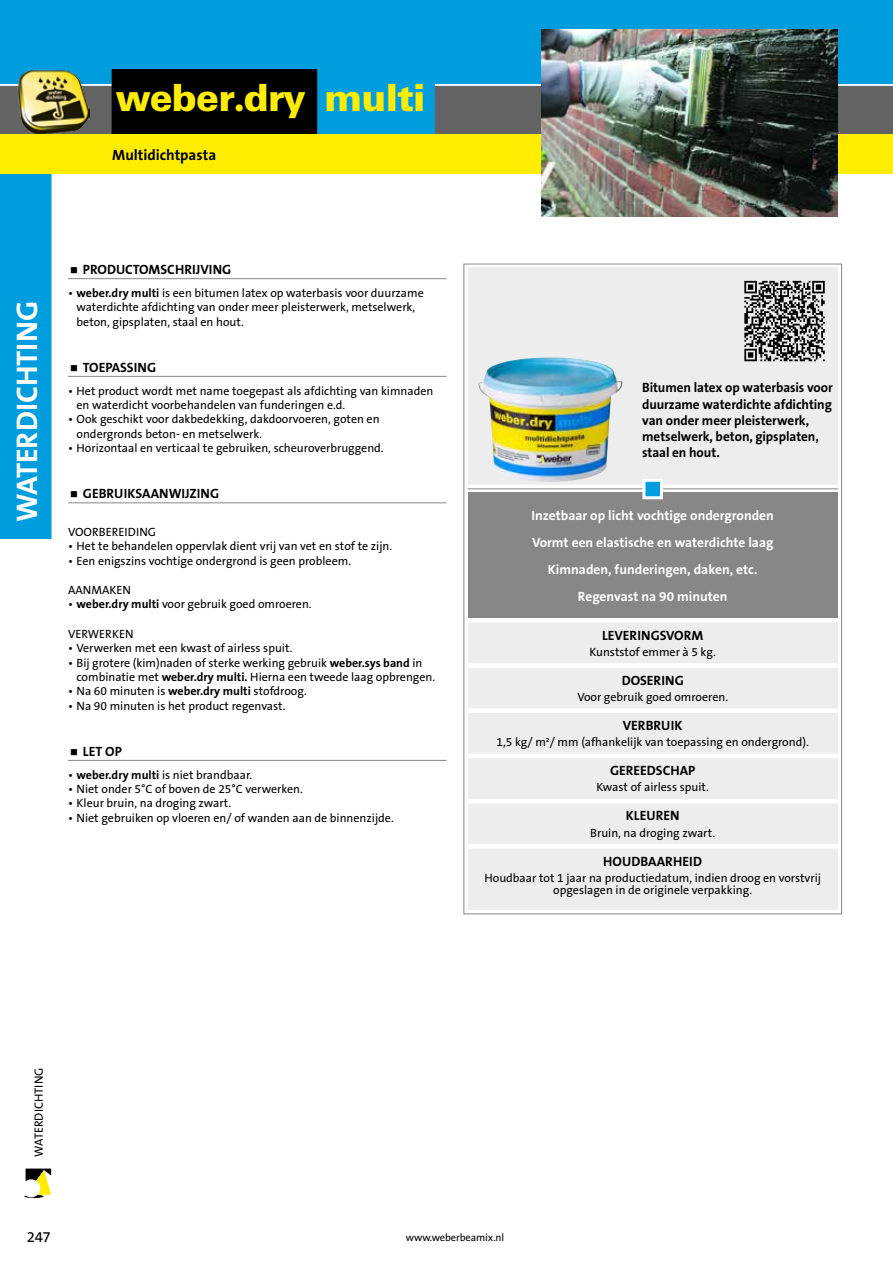
<style>
.page{position:relative;width:893px;height:1263px;background:#fff}
.page>*{position:absolute;margin:0;border:0;box-sizing:border-box;transform-origin:0 0}
.t1{font:37.5px "DE PRODUCTLT Std 55 Heavy";letter-spacing:-.02em;color:#ffed00}
.t2{font:700 30px "The Sans B7";color:#fff}
.t3{font:700 15px "The Sans B7";color:#000}
.t4{font:15px "The Sans B5 Plain";color:#000}
.t5{font:700 13.5px/16.2px "The Sans B7";color:#000}
.t6{font:700 13.5px/27px "The Sans B7";color:#fff;text-align:center}
.t7{font:12px/14.4px "The Sans B5 Plain";color:#000}
.t8{font:10.5px "The Sans B5 Plain";letter-spacing:-.01em;color:#000}
.s1{font-family:"The Sans B8";font-weight:800}
.s2{font-family:"WEBERDELEFTLT Std 55";font-weight:700}
.s3{font-family:"WEBERDERIGHTLT Std 55";font-weight:700}
.s4{font-family:"The Sans B7";font-weight:700}
</style>
<div class="page">
<div style="left:0;top:174px;width:52px;height:365px;background:#009dde"></div>
<div style="left:0;top:0;width:893px;height:87px;background:#009dde"></div>
<div style="left:0;top:85px;width:893px;height:49px;background:#646363"></div>
<div style="left:468px;top:268px;width:370px;height:642px;background:#ededed"></div>
<svg style="left:468px;top:485px;width:370px;height:7px;background:#f1f1f1"></svg>
<hr style="left:468px;top:489px;width:370px;height:1px;background:#878787">
<svg style="left:26px;top:1168px;width:25px;height:27px"></svg>
<hr style="left:24px;top:1195px;width:20px;height:3px;background:#000;border-radius:50%">
<div style="left:22px;top:1179px;width:18px;height:18px;background:#fff;border-radius:50%"></div>
<hr style="left:68px;top:278px;width:378px;height:1px;background:#878787">
<hr style="left:68px;top:376px;width:378px;height:1px;background:#878787">
<hr style="left:68px;top:502px;width:378px;height:1px;background:#878787">
<hr style="left:68px;top:760px;width:378px;height:1px;background:#878787">
<svg style="left:744px;top:281px;width:81px;height:80px"></svg>
<div style="left:468px;top:492px;width:370px;height:126px;background:#878787"></div>
<div style="left:642px;top:479px;width:21px;height:20px;background:#009dde;border:3px solid #fff"></div>
<div style="left:468px;top:663px;width:370px;height:5px;background:#fff"></div>
<div style="left:468px;top:708px;width:370px;height:5px;background:#fff"></div>
<hr style="left:468px;top:754px;width:370px;height:4px;background:#fff">
<hr style="left:468px;top:799px;width:370px;height:4px;background:#fff">
<div style="left:468px;top:844px;width:370px;height:5px;background:#fff"></div>
<img style="left:468px;top:618px;width:370px;height:4px">
<img style="left:478px;top:357px;width:144px;height:125px">
<hr style="left:0;top:85px;width:893px;height:1px;background:#fff">
<img style="left:18px;top:69px;width:71px;height:65px">
<div style="left:112px;top:62px;width:315px;height:83px;background:#000"></div>
<div style="left:317px;top:62px;width:118px;height:82px;background:#009dde"></div>
<div style="left:86px;top:48px;width:794px;height:21px;background:#009dde"></div>
<div style="left:0;top:134px;width:893px;height:40px;background:#ffed00"></div>
<img style="left:541px;top:30px;width:297px;height:187px">
<h1 class="t1" style="left:116px;top:74px;width:320px">weber<span class="s1">.</span>dry <span class="s2">m</span>ult<span class="s3">i</span></h1>
<p class="t3" style="left:112px;top:147px;width:106px">Multidichtpasta</p>
<h2 class="t2" style="left:11px;top:522px;width:223px;rotate:-90deg">WATERDICHTING</h2>
<p class="t5" style="left:83px;top:262px;width:150px">PRODUCTOMSCHRIJVING</p>
<p class="t7" style="left:77px;top:286px;width:349px;text-indent:-9px">• <span class="s4">weber.dry multi</span> is een bitumen latex op waterbasis voor duurzame waterdichte afdichting van onder meer pleisterwerk, metselwerk, beton, gipsplaten, staal en hout.</p>
<p class="t5" style="left:83px;top:359px;width:75px">TOEPASSING</p>
<p class="t7" style="left:77px;top:384px;width:358px;text-indent:-9px">• Het product wordt met name toegepast als afdichting van kimnaden en waterdicht voorbehandelen van funderingen e.d.</p>
<p class="t7" style="left:77px;top:412px;width:305px;text-indent:-9px">• Ook geschikt voor dakbedekking, dakdoorvoeren, goten en ondergronds beton- en metselwerk.</p>
<p class="t7" style="left:68px;top:441px;width:317px">• Horizontaal en verticaal te gebruiken, scheuroverbruggend.</p>
<p class="t5" style="left:83px;top:486px;width:138px">GEBRUIKSAANWIJZING</p>
<p class="t7" style="left:68px;top:525px;width:90px">VOORBEREIDING</p>
<p class="t7" style="left:68px;top:539px;width:326px">• Het te behandelen oppervlak dient vrij van vet en stof te zijn.</p>
<p class="t7" style="left:68px;top:554px;width:285px">• Een enigszins vochtige ondergrond is geen probleem.</p>
<p class="t7" style="left:68px;top:583px;width:64px">AANMAKEN</p>
<p class="t7" style="left:68px;top:598px;width:245px">• <span class="s4">weber.dry multi</span> voor gebruik goed omroeren.</p>
<p class="t7" style="left:68px;top:627px;width:67px">VERWERKEN</p>
<p class="t7" style="left:68px;top:641px;width:226px">• Verwerken met een kwast of airless spuit.</p>
<p class="t7" style="left:77px;top:656px;width:360px;text-indent:-9px">• Bij grotere (kim)naden of sterke werking gebruik <span class="s4">weber.sys band</span> in combinatie met <span class="s4">weber.dry multi.</span> Hierna een tweede laag opbrengen.</p>
<p class="t7" style="left:68px;top:684px;width:240px">• Na 60 minuten is <span class="s4">weber.dry multi</span> stofdroog.</p>
<p class="t7" style="left:68px;top:699px;width:219px">• Na 90 minuten is het product regenvast.</p>
<p class="t5" style="left:83px;top:743px;width:40px">LET OP</p>
<p class="t7" style="left:68px;top:768px;width:186px">• <span class="s4">weber.dry multi</span> is niet brandbaar.</p>
<p class="t7" style="left:68px;top:782px;width:236px">• Niet onder 5°C of boven de 25°C verwerken.</p>
<p class="t7" style="left:68px;top:796px;width:165px">• Kleur bruin, na droging zwart.</p>
<p class="t7" style="left:68px;top:811px;width:327px">• Niet gebruiken op vloeren en/ of wanden aan de binnenzijde.</p>
<p class="t5" style="left:642px;top:380px;width:192px">Bitumen latex op waterbasis voor duurzame waterdichte afdichting van onder meer pleisterwerk, metselwerk, beton, gipsplaten, staal en hout.</p>
<p class="t6" style="left:531px;top:502px;width:244px">Inzetbaar op licht vochtige ondergronden Vormt een elastische en waterdichte laag Kimnaden, funderingen, daken, etc.<br>Regenvast na 90 minuten</p>
<p class="t5" style="left:602px;top:627px;width:103px">LEVERINGSVORM</p>
<p class="t7" style="left:590px;top:645px;width:128px">Kunststof emmer à 5 kg.</p>
<p class="t5" style="left:622px;top:672px;width:64px">DOSERING</p>
<p class="t7" style="left:577px;top:690px;width:152px">Voor gebruik goed omroeren.</p>
<p class="t5" style="left:623px;top:718px;width:61px">VERBRUIK</p>
<p class="t7" style="left:497px;top:735px;width:314px">1,5 kg/ m²/ mm (afhankelijk van toepassing en ondergrond).</p>
<p class="t5" style="left:610px;top:763px;width:87px">GEREEDSCHAP</p>
<p class="t7" style="left:596px;top:780px;width:114px">Kwast of airless spuit.</p>
<p class="t5" style="left:626px;top:808px;width:55px">KLEUREN</p>
<p class="t7" style="left:590px;top:826px;width:126px">Bruin, na droging zwart.</p>
<p class="t5" style="left:603px;top:853px;width:100px">HOUDBAARHEID</p>
<p class="t7" style="left:484px;top:872px;width:338px;line-height:12px;text-align:center">Houdbaar tot 1 jaar na productiedatum, indien droog en vorstvrij opgeslagen in de originele verpakking.</p>
<p class="t7" style="left:32px;top:1157px;width:91px;rotate:-90deg">WATERDICHTING</p>
<p class="t4" style="left:27px;top:1228px;width:25px">247</p>
<p class="t8" style="left:406px;top:1232px;width:100px">www.weberbeamix.nl</p>
</div>
